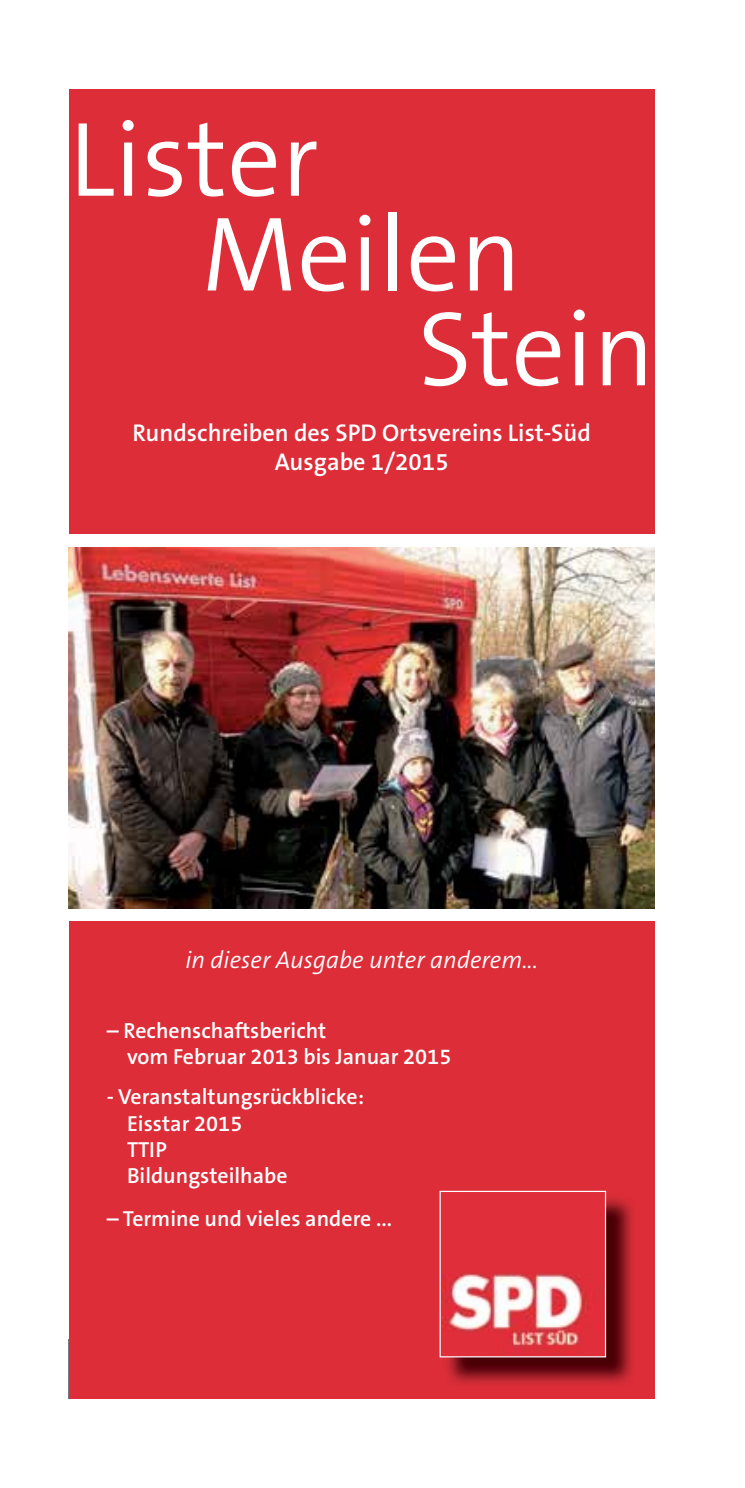
<style>
.page{position:relative;width:745px;height:1488px;background:#fff}
.page>*{position:absolute;margin:0;border:0;box-sizing:border-box;transform-origin:0 0}
.t1{font:300 107px "The Sans B4";color:#fff}
.t2{font:600 24.25px/29.2px "The Sans B6";color:#fff;text-align:center}
.t3{font:italic 300 24.25px "The Sans B4";color:#fff}
.t4{font:600 22px/26.2px "The Sans B6";color:#fff}
</style>
<div class="page">
<div style="left:69px;top:921px;width:586px;height:477px;background:#dd2d38"></div>
<div style="left:69px;top:89px;width:586px;height:444px;background:#dd2d38"></div>
<img style="left:443px;top:1194px;width:190px;height:190px">
<img style="left:442px;top:1194px;width:162px;height:161px">
<div style="left:440px;top:1190px;width:166px;height:167px;border:1px solid #fff"></div>
<img style="left:69px;top:547px;width:586px;height:361px">
<h1 class="t1" style="left:69px;top:117px;width:252px">Lister</h1>
<h1 class="t1" style="left:202px;top:212px;width:322px">Meilen</h1>
<h1 class="t1" style="left:418px;top:306px;width:238px">Stein</h1>
<p class="t2" style="left:132px;top:420px;width:460px">Rundschreiben des SPD Ortsvereins List-Süd<br>Ausgabe 1/2015</p>
<p class="t3" style="left:185px;top:950px;width:354px">in dieser Ausgabe unter anderem...</p>
<p class="t4" style="left:127px;top:1019px;width:326px;text-indent:-20px">– Rechenschaftsbericht<br>vom Februar 2013 bis Januar 2015</p>
<p class="t4" style="left:127px;top:1085px;width:239px;text-indent:-20px">- Veranstaltungsrückblicke:<br>Eisstar 2015<br>TTIP<br>Bildungsteilhabe</p>
<p class="t4" style="left:107px;top:1207px;width:287px">– Termine und vieles andere ...</p>
</div>
